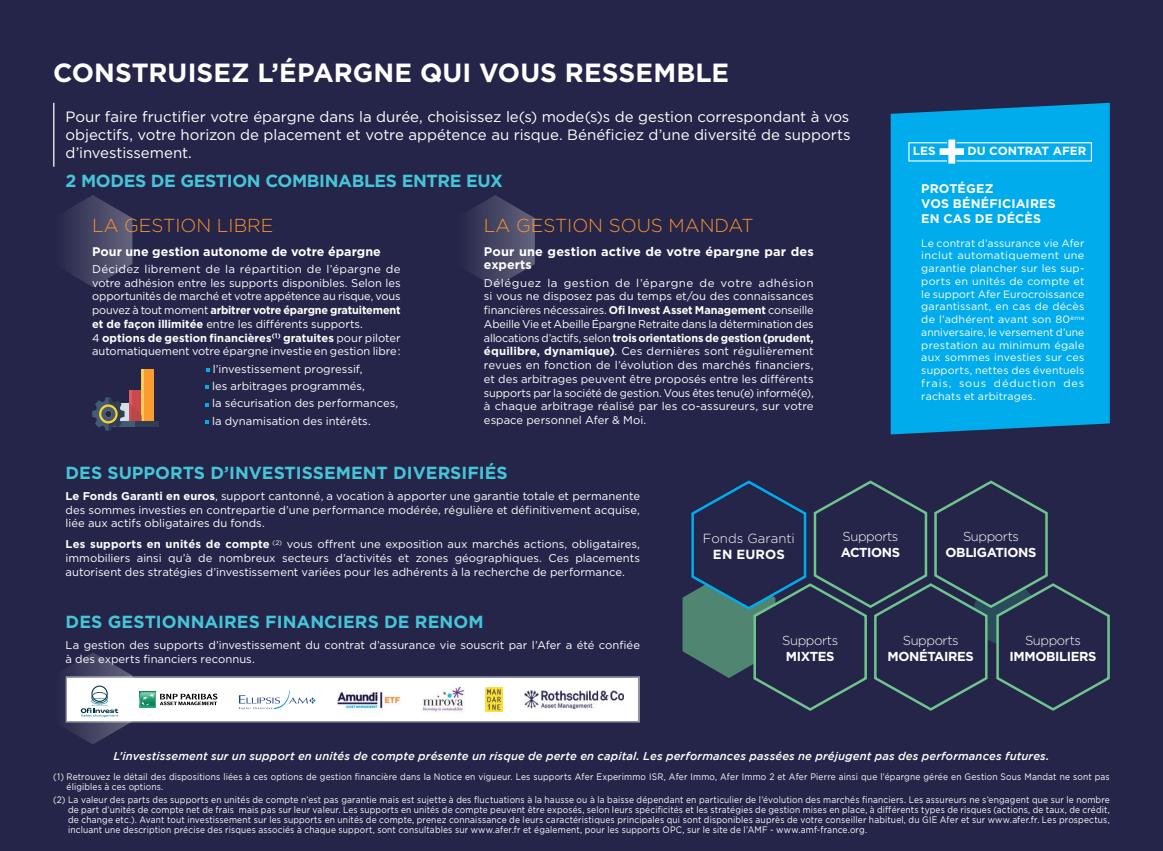
<style>
.page{position:relative;width:1163px;height:851px;background:#fff}
.page>*{position:absolute;margin:0;border:0;box-sizing:border-box;transform-origin:0 0}
.t1{font:700 26.25px "Gotham";letter-spacing:.005em;color:#fff}
.t2{font:300 18.75px "Gotham";color:#f9932c}
.t3{font:700 17.5px "Gotham";color:#45c5d7}
.t4{font:700 17.5px "Gotham";letter-spacing:-.02em;color:#45c5d7}
.t5{font:15px/18px "Gotham";color:#fff;text-align:justify}
.t6{font:300 13.12px "Gotham";letter-spacing:.005em;color:#fff}
.t7{font:700 13.12px "Gotham";letter-spacing:.015em;color:#fff}
.t8{font:700 13px "Gotham";letter-spacing:-.03em;color:#fff}
.t9{font:300 13px "Gotham";letter-spacing:-.03em;color:#fff}
.t10{font:700 12.5px/15px "Gotham";letter-spacing:.005em;color:#fff}
.t11{font:700 11.75px "Gotham";color:#fff}
.t12{font:11.25px/13.8px "Gotham";color:#fff;text-align:justify}
.t13{font:italic 500 11.25px "Gotham";letter-spacing:.015em;color:#fff}
.t14{font:10.62px/12.8px "Gotham";letter-spacing:.015em;color:#fff;text-align:justify}
.t15{font:9.38px/10px "Gotham";letter-spacing:.02em;color:#fff;scale:.9 1}
.s1{font-weight:700}
</style>
<div class="page">
<div style="left:0;top:0;width:1162px;height:850px;background:#252549"></div>
<hr style="left:53px;top:103px;width:1px;height:64px;background:#fff">
<svg style="left:67px;top:195px;width:65px;height:92px"></svg>
<svg style="left:470px;top:195px;width:64px;height:92px"></svg>
<svg style="left:206px;top:385px;width:3px;height:4px"></svg>
<div style="left:142px;top:369px;width:12px;height:52px;background:#fb9c2f"></div>
<div style="left:129px;top:389px;width:13px;height:32px;background:#ca494c"></div>
<hr style="left:142px;top:369px;width:2px;height:52px;background:#fdcd5a">
<hr style="left:129px;top:389px;width:2px;height:32px;background:#db5d64">
<div style="left:135px;top:421px;width:24px;height:6px;background:#2f3e54"></div>
<svg style="left:92px;top:397px;width:50px;height:33px"></svg>
<svg style="left:682px;top:480px;width:428px;height:231px"></svg>
<div style="left:890px;top:103px;width:219px;height:331px;background:#00acec"></div>
<div style="left:908px;top:142px;width:183px;height:19px;border:1px solid #fff"></div>
<svg style="left:937px;top:138px;width:28px;height:27px"></svg>
<div style="left:67px;top:678px;width:571px;height:42px;background:#fff"></div>
<div style="left:66px;top:676px;width:574px;height:46px;border:4px solid #fff"></div>
<img style="left:337px;top:691px;width:64px;height:22px">
<svg style="left:239px;top:690px;width:76px;height:19px"></svg>
<svg style="left:140px;top:691px;width:77px;height:16px"></svg>
<img style="left:485px;top:687px;width:17px;height:24px">
<img style="left:422px;top:686px;width:42px;height:27px">
<svg style="left:65px;top:652px;width:67px;height:92px"></svg>
<img style="left:524px;top:690px;width:99px;height:18px">
<h1 class="t1" style="left:53px;top:58px;width:677px">CONSTRUISEZ L’ÉPARGNE QUI VOUS RESSEMBLE</h1>
<p class="t5" style="left:66px;top:107px;width:786px">Pour faire fructifier votre épargne dans la durée, choisissez le(s) mode(s)s de gestion correspondant à vos objectifs, votre horizon de placement et votre appétence au risque. Bénéficiez d’une diversité de supports d’investissement.</p>
<h3 class="t4" style="left:66px;top:170px;width:439px">2 MODES DE GESTION COMBINABLES ENTRE EUX</h3>
<h2 class="t2" style="left:92px;top:215px;width:183px">LA GESTION LIBRE</h2>
<p class="t10" style="left:92px;top:243px;width:290px">Pour une gestion autonome de votre épargne</p>
<p class="t12" style="left:92px;top:262px;width:310px;text-align:left">Décidez librement de la répartition de l’épargne de votre adhésion entre les supports disponibles. Selon les opportunités de marché et votre appétence au risque, vous pouvez à tout moment <span class="s1">arbitrer votre épargne gratuitement et de façon illimitée</span> entre les différents supports.<br>4 <span class="s1">options de gestion financières</span><sup>(1)</sup> <span class="s1">gratuites</span> pour piloter automatiquement votre épargne investie en gestion libre :</p>
<p class="t12" style="left:212px;top:360px;width:188px;line-height:17.2px;text-align:left">l’investissement progressif,<br>les arbitrages programmés,<br>la sécurisation des performances, la dynamisation des intérêts.</p>
<h2 class="t2" style="left:484px;top:215px;width:271px">LA GESTION SOUS MANDAT</h2>
<p class="t10" style="left:484px;top:244px;width:331px;line-height:13.8px">Pour une gestion active de votre épargne par des experts</p>
<p class="t12" style="left:484px;top:275px;width:331px">Déléguez la gestion de l’épargne de votre adhésion si vous ne disposez pas du temps et/ou des connaissances financières nécessaires. <span class="s1">Ofi Invest Asset Management</span> conseille Abeille Vie et Abeille Épargne Retraite dans la détermination des allocations d’actifs, selon <span class="s1">trois orientations de gestion (prudent, équilibre, dynamique)</span>. Ces dernières sont régulièrement revues en fonction de l’évolution des marchés financiers, et des arbitrages peuvent être proposés entre les différents supports par la société de gestion. Vous êtes tenu(e) informé(e), à chaque arbitrage réalisé par les co-assureurs, sur votre espace personnel Afer &amp; Moi.</p>
<p class="t11" style="left:912px;top:144px;width:24px">LES</p>
<p class="t11" style="left:967px;top:144px;width:120px">DU CONTRAT AFER</p>
<p class="t10" style="left:921px;top:181px;width:136px">PROTÉGEZ<br>VOS BÉNÉFICIAIRES<br>EN CAS DE DÉCÈS</p>
<p class="t14" style="left:921px;top:236px;width:165px">Le contrat d’assurance vie Afer inclut automatiquement une garantie plancher sur les sup&shy;ports en unités de compte et le support Afer Eurocroissance garantissant, en cas de décès de l’adhérent avant son 80<sup>ème </sup>anniversaire, le versement d’une prestation au minimum égale aux sommes investies sur ces supports, nettes des éventuels frais, sous déduction des rachats et arbitrages.</p>
<h3 class="t3" style="left:66px;top:462px;width:443px">DES SUPPORTS D’INVESTISSEMENT DIVERSIFIÉS</h3>
<p class="t12" style="left:66px;top:488px;width:576px"><span class="s1">Le Fonds Garanti en euros</span>, support cantonné, a vocation à apporter une garantie totale et permanente des sommes investies en contrepartie d’une performance modérée, régulière et définitivement acquise, liée aux actifs obligataires du fonds.</p>
<p class="t12" style="left:66px;top:537px;width:576px"><span class="s1">Les supports en unités de compte</span> <sup>(2)</sup> vous offrent une exposition aux marchés actions, obligataires, immobiliers ainsi qu’à de nombreux secteurs d’activités et zones géographiques. Ces placements autorisent des stratégies d’investissement variées pour les adhérents à la recherche de performance.</p>
<h3 class="t3" style="left:66px;top:611px;width:419px">DES GESTIONNAIRES FINANCIERS DE RENOM</h3>
<p class="t12" style="left:66px;top:637px;width:576px">La gestion des supports d’investissement du contrat d’assurance vie souscrit par l’Afer a été confiée à des experts financiers reconnus.</p>
<p class="t6" style="left:702px;top:531px;width:93px">Fonds Garanti</p>
<p class="t7" style="left:712px;top:547px;width:73px">EN EUROS</p>
<p class="t9" style="left:842px;top:529px;width:57px">Supports</p>
<p class="t8" style="left:840px;top:544px;width:61px">ACTIONS</p>
<p class="t9" style="left:962px;top:529px;width:57px">Supports</p>
<p class="t8" style="left:945px;top:544px;width:92px">OBLIGATIONS</p>
<p class="t9" style="left:782px;top:633px;width:57px">Supports</p>
<p class="t8" style="left:785px;top:648px;width:50px">MIXTES</p>
<p class="t9" style="left:902px;top:633px;width:57px">Supports</p>
<p class="t8" style="left:887px;top:648px;width:88px">MONÉTAIRES</p>
<p class="t9" style="left:1024px;top:633px;width:57px">Supports</p>
<p class="t8" style="left:1009px;top:648px;width:88px">IMMOBILIERS</p>
<p class="t13" style="left:113px;top:749px;width:937px">L’investissement sur un support en unités de compte présente un risque de perte en capital. Les performances passées ne préjugent pas des performances futures.</p>
<p class="t15" style="left:67px;top:771px;width:1160px;text-indent:-13px">(1) Retrouvez le détail des dispositions liées à ces options de gestion financière dans la Notice en vigueur. Les supports Afer Experimmo ISR, Afer Immo, Afer Immo 2 et Afer Pierre ainsi que l’épargne gérée en Gestion Sous Mandat ne sont pas éligibles à ces options.</p>
<p class="t15" style="left:68px;top:794px;width:1158px;text-align:justify;text-indent:-15px">(2) La valeur des parts des supports en unités de compte n’est pas garantie mais est sujette à des fluctuations à la hausse ou à la baisse dépendant en particulier de l’évolution des marchés financiers. Les assureurs ne s’engagent que sur le nombre de part d’unités de compte net de frais mais pas sur leur valeur. Les supports en unités de compte peuvent être exposés, selon leurs spécificités et les stratégies de gestion mises en place, à différents types de risques (actions, de taux, de crédit, de change etc.). Avant tout investissement sur les supports en unités de compte, prenez connaissance de leurs caractéristiques principales qui sont disponibles auprès de votre conseiller habituel, du GIE Afer et sur www.afer.fr. Les prospectus, incluant une description précise des risques associés à chaque support, sont consultables sur www.afer.fr et également, pour les supports OPC, sur le site de l’AMF - www.amf-france.org.</p>
</div>
